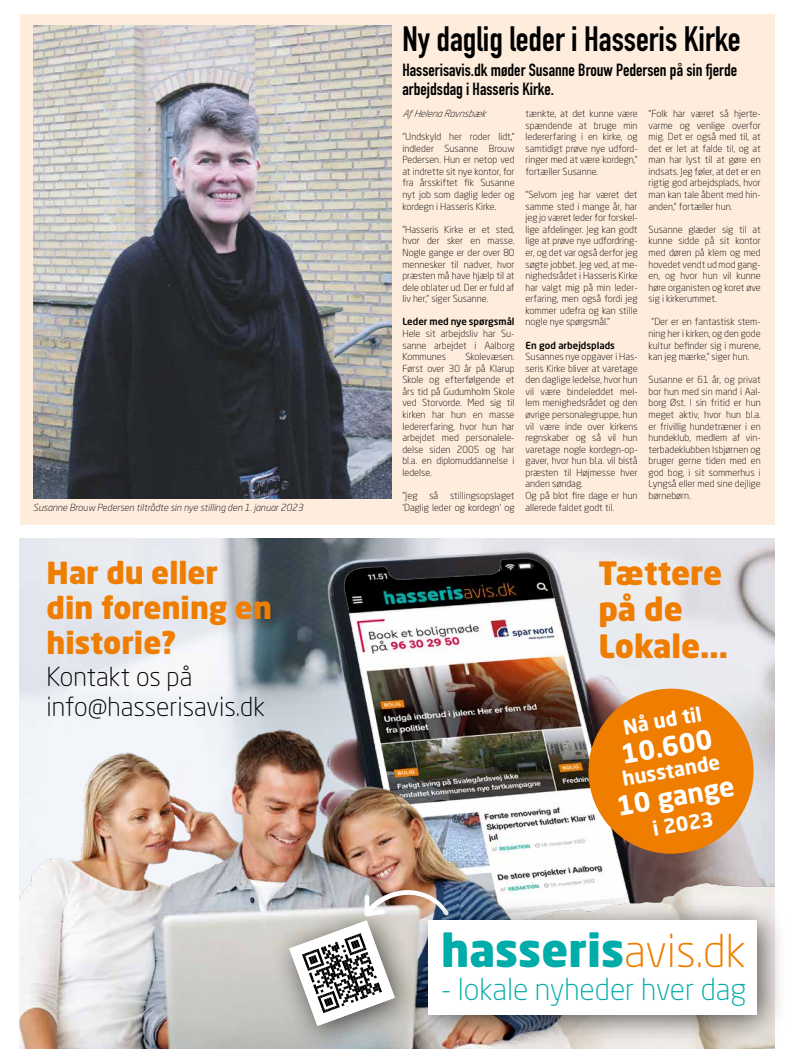
<style>
.page{position:relative;width:794px;height:1049px;background:#fff}
.page>*{position:absolute;margin:0;border:0;box-sizing:border-box;transform-origin:0 0}
.t1{font:900 44.8px "Neo Sans W1 G";color:#00aca9}
.t2{font:700 34.7px "DIN Condensed";color:#000}
.t3{font:900 31.8px/36.3px "Neo Sans W1 G";color:#ef7d00}
.t4{font:900 30px/35px "Neo Sans W1 G";color:#ef7d00}
.t5{font:300 29.9px "Neo Sans W1 G";color:#00aca9}
.t6{font:700 26.3px "Neo Sans W1 G";color:#fff}
.t7{font:300 26px/30px "Neo Sans W1 G";color:#000}
.t8{font:700 19.7px "Neo Sans W1 G";color:#fff}
.t9{font:700 17.4px/19.3px "DIN Condensed";color:#000}
.t10{font:300 9.6px/11.6px "Neo Sans W1 G";color:#000;text-align:justify}
.t11{font:italic 300 9.6px "Neo Sans W1 G";color:#000}
.t12{font:500 9.6px "Neo Sans W1 G";color:#000}
.s1{font-weight:300;color:#ef7d00}
</style>
<div class="page">
<div style="left:20px;top:14px;width:754px;height:510px;background:#feeddd"></div>
<img style="left:20px;top:538px;width:754px;height:184px">
<img style="left:20px;top:722px;width:754px;height:327px">
<div style="left:269px;top:900px;width:154px;height:149px;background:#000;opacity:.65"></div>
<svg style="left:289px;top:884px;width:160px;height:142px"></svg>
<div style="left:406px;top:898px;width:381px;height:147px;background:#000;opacity:.65"></div>
<div style="left:428px;top:920px;width:328px;height:94px;background:#fff"></div>
<img style="left:33px;top:26px;width:358px;height:473px">
<svg style="left:582px;top:682px;width:178px;height:178px;background:#df903c"></svg>
<p class="t11" style="left:33px;top:502px;width:271px">Susanne Brouw Pedersen tiltrådte sin nye stilling den 1. januar 2023</p>
<h3 class="t4" style="left:47px;top:555px;width:227px">Har du eller din forening en historie?</h3>
<h3 class="t7" style="left:47px;top:661px;width:220px">Kontakt os på info@hasserisavis.dk</h3>
<h2 class="t2" style="left:402px;top:16px;width:340px">Ny daglig leder i Hasseris Kirke</h2>
<h3 class="t9" style="left:402px;top:60px;width:336px">Hasserisavis.dk møder Susanne Brouw Pedersen på sin fjerde arbejdsdag i Hasseris Kirke.</h3>
<p class="t11" style="left:402px;top:108px;width:84px">Af Helena Ravnsbæk</p>
<p class="t10" style="left:402px;top:131px;width:114px">”Undskyld her roder lidt,” indleder Susanne Brouw Pedersen. Hun er netop ved at indrette sit nye kontor, for fra årsskiftet fik Susanne nyt job som daglig leder og kordegn i Hasseris Kirke.</p>
<p class="t10" style="left:402px;top:223px;width:114px">”Hasseris Kirke er et sted, hvor der sker en masse.<br>Nogle gange er der over 80 mennesker til nadver, hvor præsten må have hjælp til at dele oblater ud. Der er fuld af liv her,” siger Susanne.</p>
<p class="t12" style="left:402px;top:316px;width:114px">Leder med nye spørgsmål</p>
<p class="t10" style="left:402px;top:327px;width:114px">Hele sit arbejdsliv har Su&shy;sanne arbejdet i Aalborg Kommunes</p>
<p class="t10" style="left:648px;top:108px;width:114px">”Folk har været så hjerte&shy;varme og venlige overfor mig. Det er også med til, at det er let at falde til, og at man har lyst til at gøre en indsats. Jeg føler, at det er en rigtig god arbejdsplads, hvor man kan tale åbent med hin&shy;anden,” fortæller hun.</p>
<p class="t10" style="left:648px;top:223px;width:114px">Susanne glæder sig til at kunne sidde på sit kontor med døren på klem og med hovedet vendt ud mod gang&shy;en, og hvor hun vil kunne høre organisten og koret øve sig i kirkerummet.</p>
<p class="t10" style="left:648px;top:316px;width:114px;text-indent:3px">”Der er en fantastisk stem&shy;ning her i kirken, og den gode kultur befinder sig i murene, kan jeg mærke,” siger hun.</p>
<p class="t10" style="left:648px;top:374px;width:114px">Susanne er 61 år, og privat bor hun med sin mand i Aal&shy;borg Øst. I sin fritid er hun meget aktiv, hvor hun bl.a. er frivillig hundetræner i en hundeklub, medlem af vin&shy;terbadeklubben Isbjørnen og bruger gerne tiden med en god bog, i sit sommerhus i Lyngså eller med sine dejlige børnebørn.</p>
<p class="t10" style="left:525px;top:108px;width:114px">tænkte, at det kunne være spændende at bruge min ledererfaring i en kirke, og samtidigt prøve nye udford&shy;ringer med at være kordegn,” fortæller Susanne.</p>
<p class="t10" style="left:525px;top:189px;width:114px">”Selvom jeg har været det samme sted i mange år, har jeg jo været leder for forskel&shy;lige afdelinger. Jeg kan godt lige at prøve nye udfordring&shy;er, og det var også derfor jeg søgte jobbet. Jeg ved, at me&shy;nighedsrådet i Hasseris Kirke har valgt mig på min leder&shy;erfaring, men også fordi jeg kommer udefra og kan stille nogle nye spørgsmål.”</p>
<p class="t12" style="left:525px;top:339px;width:91px">En god arbejdsplads</p>
<p class="t10" style="left:525px;top:351px;width:114px;text-align:left">Susannes nye opgaver i Has&shy;seris Kirke bliver at varetage den daglige ledelse, hvor hun vil være bindeleddet mel&shy;lem menighedsrådet og den øvrige personalegruppe, hun vil være inde over kirkens regnskaber og så vil hun varetage nogle kordegn-op&shy;gaver, hvor hun bl.a. vil bistå præsten til Højmesse hver anden søndag.<br>Og på blot fire dage er hun allerede faldet godt til.</p>
<p class="t10" style="left:402px;top:351px;width:114px;text-indent:63px">Skolevæsen.<br>Først over 30 år på Klarup Skole og efterfølgende et års tid på Gudumholm Skole ved Storvorde. Med sig til kirken har hun en masse ledererfaring, hvor hun har arbejdet med personalele&shy;delse siden 2005 og har bl.a. en diplomuddannelse i ledelse.</p>
<p class="t10" style="left:402px;top:489px;width:114px">”Jeg så stillingsopslaget ’Daglig leder og kordegn’ og</p>
<h3 class="t3" style="left:598px;top:555px;width:131px">Tættere på de<br>Lokale...</h3>
<h3 class="t8" style="left:621px;top:715px;width:81px;rotate:-10deg">Nå ud til</h3>
<h3 class="t6" style="left:618px;top:738px;width:94px;rotate:-10deg">10.600</h3>
<h3 class="t8" style="left:620px;top:766px;width:100px;rotate:-10deg">husstande</h3>
<h3 class="t6" style="left:614px;top:790px;width:120px;rotate:-10deg">10 gange</h3>
<h3 class="t8" style="left:650px;top:816px;width:63px;rotate:-10deg">i 2023</h3>
<h1 class="t1" style="left:441px;top:920px;width:306px">hasseris<span class="s1">avis.dk</span></h1>
<h3 class="t5" style="left:441px;top:970px;width:307px">- lokale nyheder hver dag</h3>
</div>
